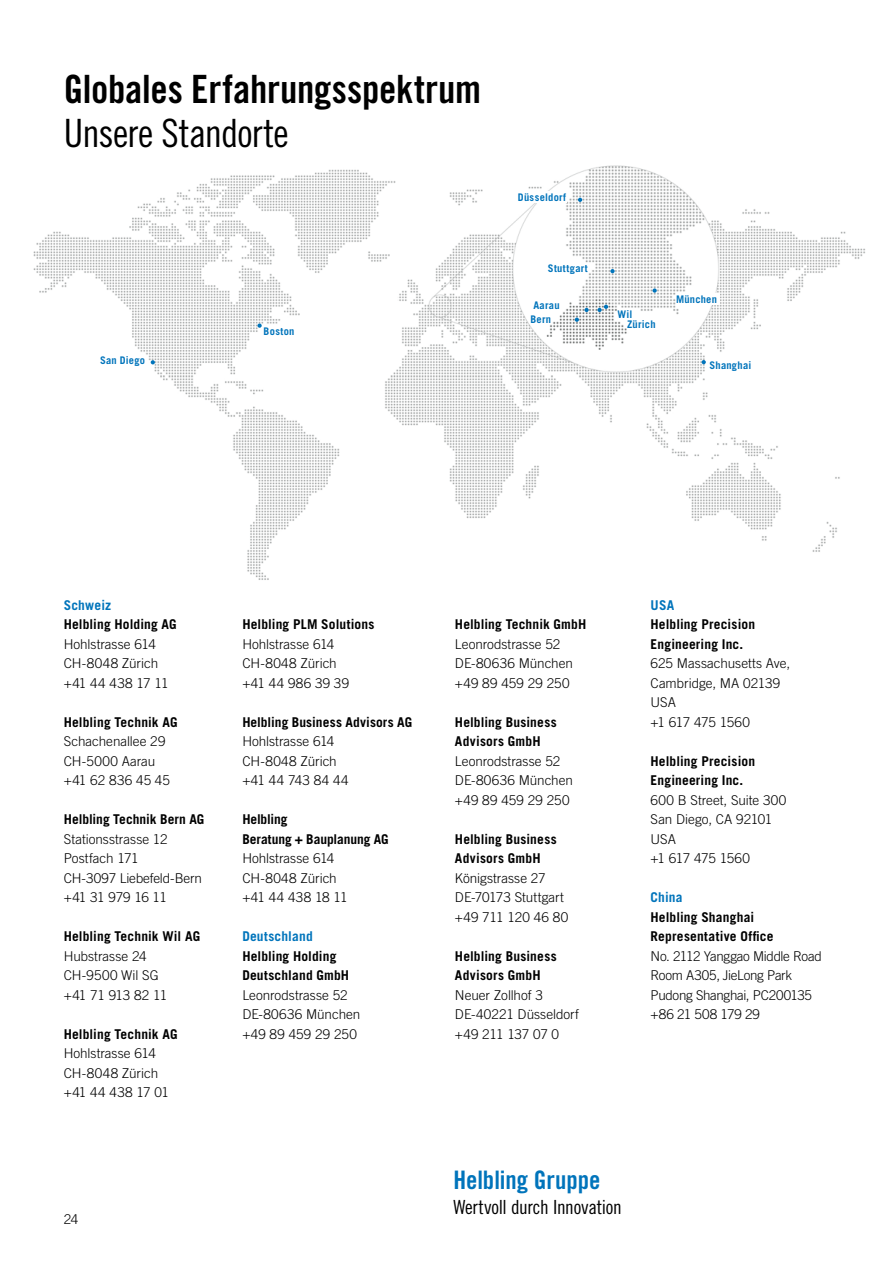
<style>
.page{position:relative;width:893px;height:1263px;background:#fff}
.page>*{position:absolute;margin:0;border:0;box-sizing:border-box;transform-origin:0 0}
.t1{font:39px "Trade Gothic LT Std Bd Cn 20";letter-spacing:-.005em;color:#000}
.t2{font:39px "Trade Gothic LT Std Cn 18";letter-spacing:-.02em;color:#000}
.t3{font:25.5px "Trade Gothic LT Std Bd Cn 20";color:#0074bb}
.t4{font:19.5px "Trade Gothic LT Std Cn 18";letter-spacing:-.015em;color:#000}
.t5{font:300 13.5px/19.5px "Trade Gothic LT Std";color:#000}
.t6{font:700 13.5px/19.5px "Trade Gothic LT Std";letter-spacing:.01em;color:#000}
.t7{font:300 13.5px/19.5px "Trade Gothic LT Std";letter-spacing:-.02em;color:#000}
.t8{font:700 13.5px/19.5px "Trade Gothic LT Std";letter-spacing:-.01em;color:#000}
.t9{font:700 13.5px "Trade Gothic LT Std";letter-spacing:.01em;color:#0074bb}
.t10{font:700 10.5px/9.9px "Trade Gothic LT Std";letter-spacing:.025em;color:#0074bb}
</style>
<div class="page">
<img style="left:33px;top:165px;width:832px;height:415px">
<svg style="left:151px;top:360px;width:4px;height:4px"></svg>
<svg style="left:257px;top:323px;width:5px;height:5px"></svg>
<svg style="left:702px;top:360px;width:4px;height:4px"></svg>
<svg style="left:578px;top:198px;width:4px;height:4px"></svg>
<svg style="left:610px;top:269px;width:5px;height:4px"></svg>
<svg style="left:597px;top:305px;width:11px;height:7px"></svg>
<svg style="left:584px;top:308px;width:5px;height:4px"></svg>
<svg style="left:652px;top:288px;width:5px;height:5px"></svg>
<div style="left:516px;top:191px;width:50px;height:12px;background:#fff"></div>
<div style="left:618px;top:309px;width:19px;height:10px;background:#fff"></div>
<div style="left:627px;top:320px;width:32px;height:10px;background:#fff"></div>
<div style="left:676px;top:293px;width:43px;height:11px;background:#fff"></div>
<svg style="left:575px;top:318px;width:4px;height:4px"></svg>
<h1 class="t1" style="left:64px;top:65px;width:419px">Globales Erfahrungsspektrum</h1>
<h1 class="t2" style="left:64px;top:110px;width:226px">Unsere Standorte</h1>
<p class="t10" style="left:100px;top:355px;width:47px">San Diego</p>
<p class="t10" style="left:264px;top:326px;width:32px">Boston</p>
<p class="t10" style="left:518px;top:192px;width:50px">Düsseldorf</p>
<p class="t10" style="left:548px;top:263px;width:42px">Stuttgart</p>
<p class="t10" style="left:533px;top:300px;width:28px">Aarau</p>
<p class="t10" style="left:530px;top:314px;width:22px">Bern</p>
<p class="t10" style="left:627px;top:309px;width:30px;text-indent:-9px">Wil<br>Zürich</p>
<p class="t10" style="left:676px;top:294px;width:42px">München</p>
<p class="t10" style="left:709px;top:360px;width:43px">Shanghai</p>
<p class="t9" style="left:64px;top:597px;width:49px">Schweiz</p>
<p class="t6" style="left:64px;top:615px;width:114px">Helbling Holding AG</p>
<p class="t5" style="left:64px;top:634px;width:106px">Hohlstrasse 614<br>CH-8048 Zürich +41 44 438 17 11</p>
<p class="t6" style="left:64px;top:712px;width:115px">Helbling Technik AG</p>
<p class="t5" style="left:64px;top:732px;width:108px">Schachenallee 29<br>CH-5000 Aarau +41 62 836 45 45</p>
<p class="t6" style="left:64px;top:809px;width:142px">Helbling Technik Bern AG</p>
<p class="t5" style="left:64px;top:829px;width:140px">Stationsstrasse 12<br>Postfach 171<br>CH-3097 Liebefeld-Bern +41 31 979 16 11</p>
<p class="t6" style="left:64px;top:926px;width:138px">Helbling Technik Wil AG</p>
<p class="t5" style="left:64px;top:946px;width:105px">Hubstrasse 24<br>CH-9500 Wil SG +41 71 913 82 11</p>
<p class="t6" style="left:64px;top:1024px;width:115px">Helbling Technik AG</p>
<p class="t5" style="left:64px;top:1043px;width:107px">Hohlstrasse 614<br>CH-8048 Zürich +41 44 438 17 01</p>
<p class="t6" style="left:242px;top:614px;width:134px">Helbling PLM Solutions</p>
<p class="t5" style="left:242px;top:634px;width:108px">Hohlstrasse 614<br>CH-8048 Zürich +41 44 986 39 39</p>
<p class="t6" style="left:242px;top:712px;width:171px">Helbling Business Advisors AG</p>
<p class="t5" style="left:242px;top:731px;width:108px">Hohlstrasse 614<br>CH-8048 Zürich +41 44 743 84 44</p>
<p class="t8" style="left:242px;top:809px;width:148px">Helbling<br>Beratung + Bauplanung AG</p>
<p class="t5" style="left:242px;top:848px;width:107px">Hohlstrasse 614<br>CH-8048 Zürich +41 44 438 18 11</p>
<p class="t9" style="left:242px;top:928px;width:72px">Deutschland</p>
<p class="t6" style="left:242px;top:946px;width:108px">Helbling Holding<br>Deutschland GmbH</p>
<p class="t5" style="left:242px;top:985px;width:119px">Leonrodstrasse 52<br>DE-80636 München +49 89 459 29 250</p>
<p class="t6" style="left:455px;top:614px;width:133px">Helbling Technik GmbH</p>
<p class="t5" style="left:455px;top:634px;width:119px">Leonrodstrasse 52<br>DE-80636 München +49 89 459 29 250</p>
<p class="t6" style="left:455px;top:712px;width:103px">Helbling Business<br>Advisors GmbH</p>
<p class="t5" style="left:455px;top:751px;width:119px">Leonrodstrasse 52<br>DE-80636 München +49 89 459 29 250</p>
<p class="t6" style="left:455px;top:829px;width:103px">Helbling Business<br>Advisors GmbH</p>
<p class="t5" style="left:455px;top:868px;width:115px">Königstrasse 27<br>DE-70173 Stuttgart +49 711 120 46 80</p>
<p class="t6" style="left:455px;top:946px;width:103px">Helbling Business<br>Advisors GmbH</p>
<p class="t5" style="left:455px;top:985px;width:126px">Neuer Zollhof 3<br>DE-40221 Düsseldorf +49 211 137 07 0</p>
<p class="t9" style="left:651px;top:596px;width:25px">USA</p>
<p class="t6" style="left:651px;top:614px;width:106px">Helbling Precision<br>Engineering Inc.</p>
<p class="t5" style="left:651px;top:653px;width:141px">625 Massachusetts Ave,<br>Cambridge, MA 02139<br>USA<br>+1 617 475 1560</p>
<p class="t6" style="left:651px;top:751px;width:106px">Helbling Precision<br>Engineering Inc.</p>
<p class="t5" style="left:651px;top:790px;width:137px">600 B Street, Suite 300<br>San Diego, CA 92101<br>USA<br>+1 617 475 1560</p>
<p class="t9" style="left:651px;top:889px;width:33px">China</p>
<p class="t6" style="left:651px;top:907px;width:124px">Helbling Shanghai<br>Representative Office</p>
<p class="t7" style="left:651px;top:946px;width:173px">No. 2112 Yanggao Middle Road<br>Room A305, JieLong Park<br>Pudong Shanghai, PC200135 +86 21 508 179 29</p>
<p class="t5" style="left:64px;top:1209px;width:16px">24</p>
<h2 class="t3" style="left:453px;top:1164px;width:149px">Helbling Gruppe</h2>
<h3 class="t4" style="left:453px;top:1196px;width:170px">Wertvoll durch Innovation</h3>
</div>
